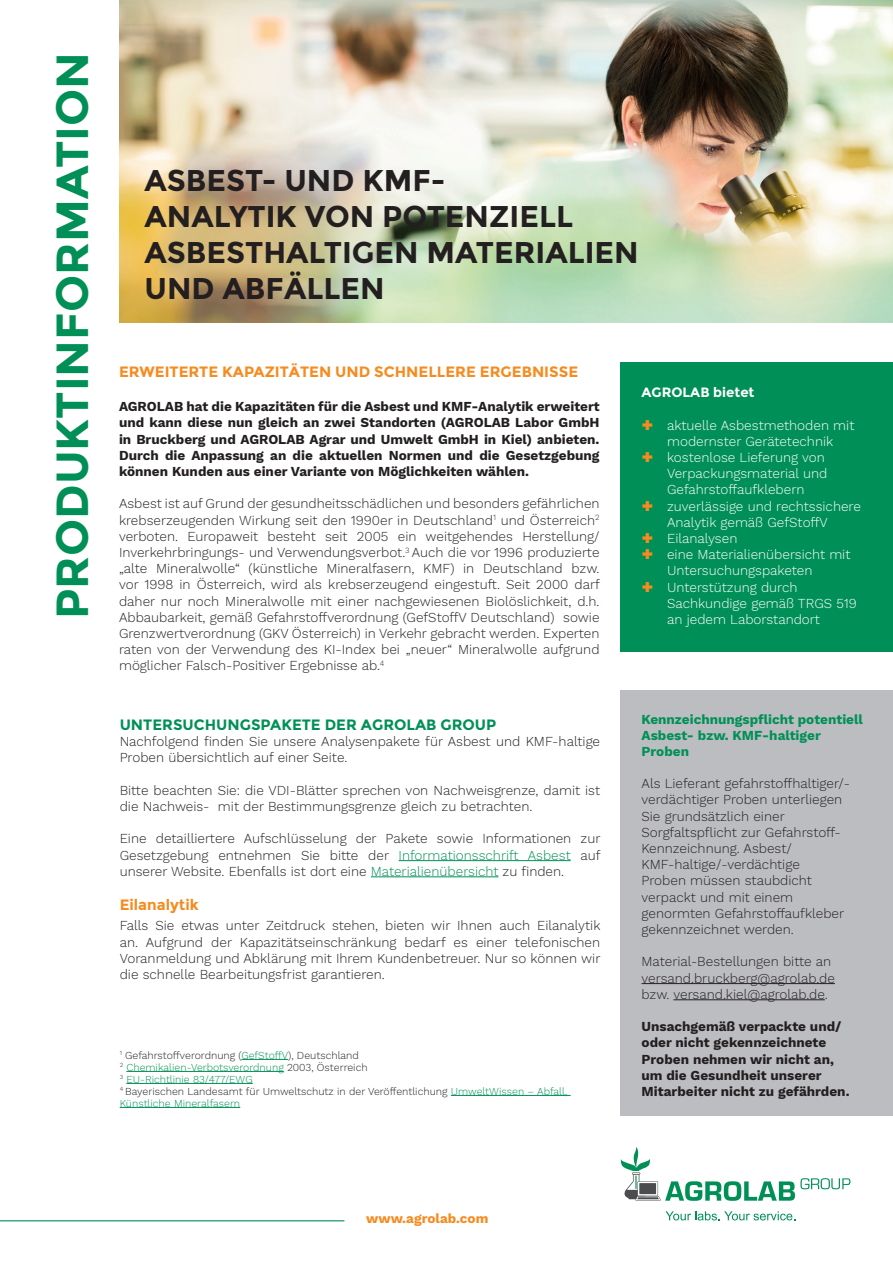
<style>
.page{position:relative;width:893px;height:1263px;background:#fff}
.page>*{position:absolute;margin:0;border:0;box-sizing:border-box;transform-origin:0 0}
.t1{font:700 45px "Montserrat";color:#009057}
.Überschrift{font:700 30px "Montserrat";color:#231f20}
.Ü2_orange-regular{font:700 15px "Montserrat";color:#f68b1f}
.Ü2_grün-regular{font:700 15px "Montserrat";color:#009057}
.Überschrift3{font:700 15px "Montserrat";color:#f68b1f}
.Text{font:300 13.5px/16.2px "Work Sans";color:#231f20}
.Text-2{font:700 13.5px/16.2px "Work Sans";color:#231f20;text-align:justify}
.t2{font:300 13.5px/16.2px "Work Sans";color:#fff}
.Text-3{font:700 13.5px/15.9px "Work Sans";color:#009057}
.t3{font:700 13.5px "Work Sans";color:#f68b1f}
.Text-4{font:700 13.5px "Montserrat";color:#fff}
.Text-5{font:300 10.5px/12px "Work Sans";color:#231f20}
.Text-6{font:300 10.5px "Work Sans";color:#009057}
.s1{color:#009057}
.s2{color:#231f20}
</style>
<div class="page">
<svg style="left:621px;top:1147px;width:229px;height:54px"></svg>
<svg style="left:665px;top:1211px;width:130px;height:9px"></svg>
<img style="left:119px;top:0;width:774px;height:322px">
<hr style="left:0;top:1220px;width:344px;height:1px;background:#009057">
<hr style="left:399px;top:860px;width:172px;height:1px;background:#009057">
<hr style="left:371px;top:876px;width:127px;height:1px;background:#009057">
<div style="left:621px;top:362px;width:272px;height:290px;background:#009057"></div>
<div style="left:621px;top:690px;width:272px;height:425px;background:#bcbdc0"></div>
<hr style="left:642px;top:983px;width:193px;height:1px;background:#231f20">
<hr style="left:673px;top:999px;width:152px;height:1px;background:#231f20">
<hr style="left:241px;top:1059px;width:47px;height:1px;background:#009057">
<hr style="left:126px;top:1071px;width:158px;height:1px;background:#009057">
<hr style="left:126px;top:1083px;width:127px;height:1px;background:#009057">
<hr style="left:451px;top:1095px;width:120px;height:1px;background:#009057">
<hr style="left:120px;top:1107px;width:120px;height:1px;background:#009057">
<p class="t1" style="left:46px;top:619px;width:568px;rotate:-90deg">PRODUKTINFORMATION</p>
<p class="Überschrift" style="left:145px;top:162px;width:302px">ASBEST- UND KMF-</p>
<p class="Überschrift" style="left:145px;top:198px;width:430px">ANALYTIK VON POTENZIELL</p>
<p class="Überschrift" style="left:145px;top:234px;width:496px">ASBESTHALTIGEN MATERIALIEN</p>
<p class="Überschrift" style="left:145px;top:270px;width:241px">UND ABFÄLLEN</p>
<p class="Ü2_orange-regular" style="left:119px;top:363px;width:461px">ERWEITERTE KAPAZITÄTEN UND SCHNELLERE ERGEBNISSE</p>
<p class="Text-2" style="left:119px;top:399px;width:482px">AGROLAB hat die Kapazitäten für die Asbest und KMF-Analytik erweitert und kann diese nun gleich an zwei Standorten (AGROLAB Labor GmbH in Bruckberg und AGROLAB Agrar und Umwelt GmbH in Kiel) anbieten.<br>Durch die Anpassung an die aktuellen Normen und die Gesetzgebung können Kunden aus einer Variante von Möglichkeiten wählen.</p>
<p class="Text" style="left:119px;top:496px;width:482px;text-align:justify">Asbest ist auf Grund der gesundheitsschädlichen und besonders gefährlichen krebserzeugenden Wirkung seit den 1990er in Deutschland<sup>1</sup> und Österreich<sup>2 </sup>verboten. Europaweit besteht seit 2005 ein weitgehendes Herstellung/ Inverkehrbringungs- und Verwendungsverbot.<sup>3</sup> Auch die vor 1996 produzierte „alte Mineralwolle“ (künstliche Mineralfasern, KMF) in Deutschland bzw. vor 1998 in Österreich, wird als krebserzeugend eingestuft. Seit 2000 darf daher nur noch Mineralwolle mit einer nachgewiesenen Biolöslichkeit, d.h.<br>Abbaubarkeit, gemäß Gefahrstoffverordnung (GefStoffV Deutschland) sowie Grenzwertverordnung (GKV Österreich) in Verkehr gebracht werden. Experten raten von der Verwendung des KI-Index bei „neuer“ Mineralwolle aufgrund möglicher Falsch-Positiver Ergebnisse ab.<sup>4</sup></p>
<p class="Ü2_grün-regular" style="left:120px;top:716px;width:378px">UNTERSUCHUNGSPAKETE DER AGROLAB GROUP</p>
<p class="Text" style="left:120px;top:734px;width:482px">Nachfolgend finden Sie unsere Analysenpakete für Asbest und KMF-haltige<br>Proben übersichtlich auf einer Seite.</p>
<p class="Text" style="left:120px;top:783px;width:482px">Bitte beachten Sie: die VDI-Blätter sprechen von Nachweisgrenze, damit ist die Nachweis- mit der Bestimmungsgrenze gleich zu betrachten.</p>
<p class="Text" style="left:120px;top:831px;width:482px;text-align:justify">Eine detailliertere Aufschlüsselung der Pakete sowie Informationen zur Gesetzgebung entnehmen Sie bitte der <span class="s1">Informationsschrift Asbest</span> auf unserer Website. Ebenfalls ist dort eine <span class="s1">Materialienübersicht</span> zu finden.</p>
<p class="Überschrift3" style="left:120px;top:896px;width:81px">Eilanalytik</p>
<p class="Text" style="left:120px;top:918px;width:482px;text-align:justify">Falls Sie etwas unter Zeitdruck stehen, bieten wir Ihnen auch Eilanalytik an. Aufgrund der Kapazitätseinschränkung bedarf es einer telefonischen Voranmeldung und Abklärung mit Ihrem Kundenbetreuer. Nur so können wir die schnelle Bearbeitungsfrist garantieren.</p>
<p class="Text-5" style="left:120px;top:1049px;width:241px"><sup>1</sup> Gefahrstoffverordnung (<span class="s1">GefStoffV</span>), Deutschland</p>
<p class="Text-6" style="left:120px;top:1061px;width:250px"><sup>2</sup> Chemikalien-Verbotsverordnung <span class="s2">2003, Österreich</span></p>
<p class="Text-6" style="left:120px;top:1073px;width:135px"><sup>3</sup> EU-Richtlinie 83/477/EWG</p>
<p class="Text-5" style="left:120px;top:1085px;width:449px"><sup>4</sup> Bayerischen Landesamt für Umweltschutz in der Veröffentlichung <span class="s1">UmweltWissen – Abfall,<br>Künstliche Mineralfasern</span></p>
<p class="Text-4" style="left:642px;top:384px;width:114px">AGROLAB bietet</p>
<p class="t2" style="left:667px;top:417px;width:189px">aktuelle Asbestmethoden mit modernster Gerätetechnik</p>
<p class="t2" style="left:667px;top:450px;width:162px">kostenlose Lieferung von<br>Verpackungsmaterial und<br>Gefahrstoffaufklebern</p>
<p class="t2" style="left:667px;top:498px;width:195px">zuverlässige und rechtssichere<br>Analytik gemäß GefStoffV</p>
<p class="t2" style="left:667px;top:531px;width:72px">Eilanalysen</p>
<p class="t2" style="left:667px;top:547px;width:185px">eine Materialienübersicht mit<br>Untersuchungspaketen</p>
<p class="t2" style="left:667px;top:579px;width:191px">Unterstützung durch<br>Sachkundige gemäß TRGS 519 an jedem Laborstandort</p>
<p class="Text-3" style="left:642px;top:712px;width:223px">Kennzeichnungspflicht potentiell<br>Asbest- bzw. KMF-haltiger<br>Proben</p>
<p class="Text" style="left:642px;top:776px;width:210px">Als Lieferant gefahrstoffhaltiger/- verdächtiger Proben unterliegen<br>Sie grundsätzlich einer<br>Sorgfaltspflicht zur Gefahrstoff-<br>Kennzeichnung. Asbest/<br>KMF-haltige/-verdächtige<br>Proben müssen staubdicht verpackt und mit einem genormten Gefahrstoffaufkleber gekennzeichnet werden.</p>
<p class="Text" style="left:642px;top:954px;width:195px">Material-Bestellungen bitte an versand.bruckberg@agrolab.de bzw. versand.kiel@agrolab.de.</p>
<p class="Text-2" style="left:642px;top:1019px;width:210px;text-align:left">Unsachgemäß verpackte und/ oder nicht gekennzeichnete<br>Proben nehmen wir nicht an, um die Gesundheit unserer<br>Mitarbeiter nicht zu gefährden.</p>
<p class="t3" style="left:366px;top:1210px;width:124px">www.agrolab.com</p>
</div>
